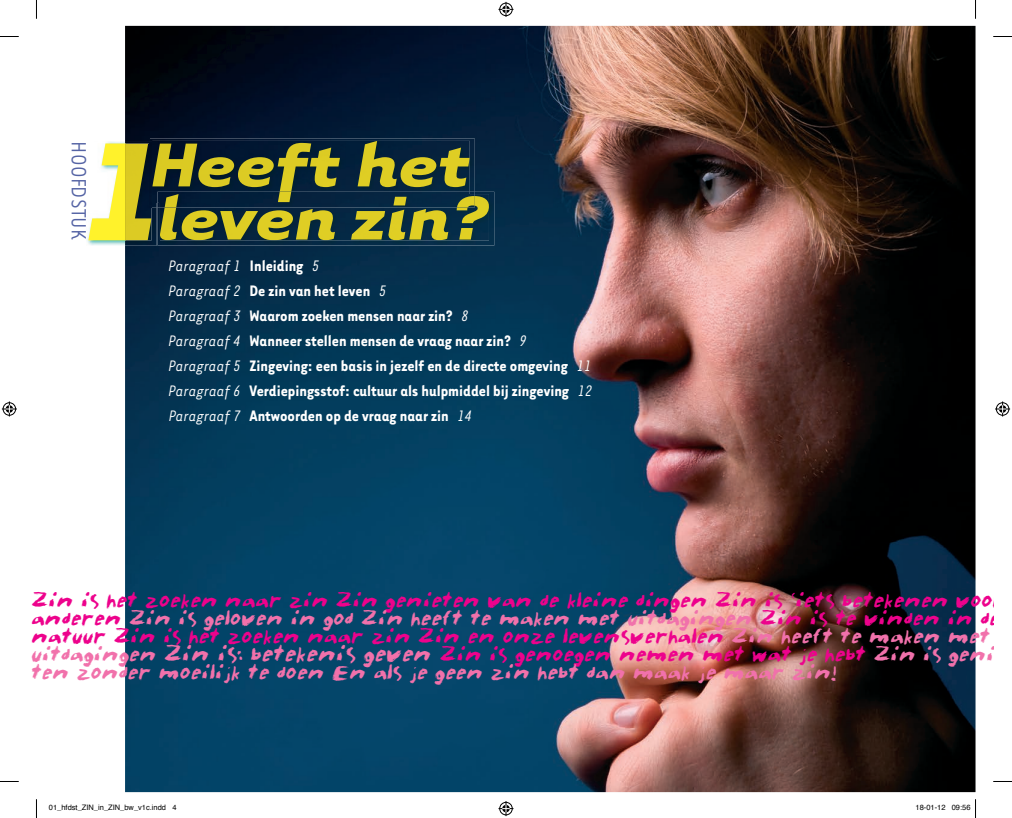
<style>
.page{position:relative;width:1012px;height:818px;background:#fff}
.page>*{position:absolute;margin:0;border:0;box-sizing:border-box;transform-origin:0 0}
.t1{font:23.75px "Tarzana Narrow";letter-spacing:.015em;color:#5463a4}
.t2{font:700 17.5px/25px "Tarzana Narrow";color:#fff}
.t3{font:15px/18px "Kid TYPE Paint";color:#ed028c}
.t4{font:7.5px "Helvetica";color:#000}
.s1{font-weight:400;font-style:italic}
.s2{color:#f171ab}
.s3{font-size:16.25px;color:#f171ab}
</style>
<div class="page">
<img style="left:125px;top:26px;width:850px;height:765px">
<img style="left:86px;top:141px;width:71px;height:104px">
<img style="left:88px;top:143px;width:37px;height:97px">
<img style="left:125px;top:143px;width:27px;height:97px">
<img style="left:150px;top:138px;width:325px;height:54px">
<img style="left:150px;top:141px;width:7px;height:66px">
<img style="left:150px;top:143px;width:2px;height:64px">
<img style="left:157px;top:141px;width:313px;height:51px">
<img style="left:152px;top:141px;width:5px;height:61px">
<img style="left:157px;top:192px;width:337px;height:53px">
<img style="left:157px;top:192px;width:313px;height:10px">
<img style="left:160px;top:194px;width:329px;height:46px">
<img style="left:160px;top:194px;width:315px;height:13px">
<img style="left:160px;top:194px;width:310px;height:8px">
<svg style="left:0;top:36px;width:19px;height:1px"></svg>
<svg style="left:993px;top:36px;width:19px;height:1px"></svg>
<svg style="left:36px;top:0;width:1px;height:19px"></svg>
<svg style="left:36px;top:799px;width:1px;height:18px"></svg>
<svg style="left:975px;top:0;width:1px;height:19px"></svg>
<svg style="left:498px;top:2px;width:15px;height:15px"></svg>
<svg style="left:498px;top:801px;width:15px;height:14px"></svg>
<svg style="left:2px;top:401px;width:15px;height:15px"></svg>
<svg style="left:995px;top:401px;width:15px;height:15px"></svg>
<svg style="left:975px;top:799px;width:1px;height:18px"></svg>
<h1 class="t1" style="left:93px;top:141px;width:100px;rotate:90deg">HOOFDSTUK</h1>
<p class="t2" style="left:169px;top:252px;width:425px"><span class="s1">Paragraaf 1</span> Inleiding <span class="s1">5<br>Paragraaf 2</span> De zin van het leven <span class="s1">5<br>Paragraaf 3</span> Waarom zoeken mensen naar zin? <span class="s1">8<br>Paragraaf 4</span> Wanneer stellen mensen de vraag naar zin? <span class="s1">9<br>Paragraaf 5</span> Zingeving: een basis in jezelf en de directe omgeving <span class="s1">11<br>Paragraaf 6</span> Verdiepingsstof: cultuur als hulpmiddel bij zingeving <span class="s1">12<br>Paragraaf 7</span> Antwoorden op de vraag naar zin <span class="s1">14</span></p>
<p class="t3" style="left:31px;top:591px;width:981px">Zin is het zoeken naar zin Zin genieten van de kleine dingen Zin is ‘iets betekenen voor anderen <span class="s2">Zin is geloven in god Zin heeft te maken met uitdagingen</span> Zin is te vinden in de natuur Zin is het zoeken naar zin Zin en onze levensverhalen <span class="s2">Zin heeft te maken met uitdagingen</span> <span class="s3">Zin is: betekenis geven</span> Zin is genoegen nemen met wat je hebt <span class="s2">Zin is genie&shy;ten zonder moeilijk te doen En als je geen zin hebt dan maak je maar zin!</span></p>
<p class="t4" style="left:49px;top:801px;width:129px">01_hfdst_ZIN_in_ZIN_bw_v1c.indd 4</p>
<p class="t4" style="left:915px;top:801px;width:57px">18-01-12 09:56</p>
</div>
